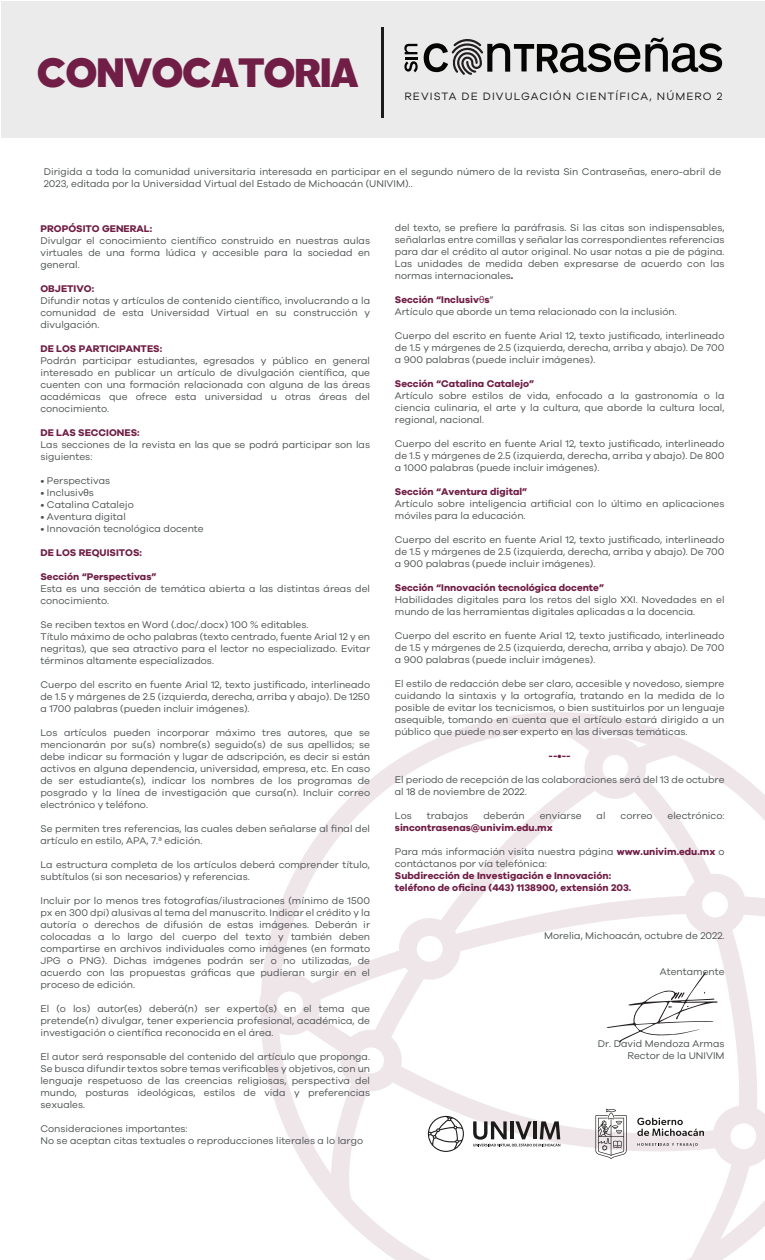
<style>
.page{position:relative;width:765px;height:1260px;background:#fff}
.page>*{position:absolute;margin:0;border:0;box-sizing:border-box;transform-origin:0 0}
.t1{font:900 36.62px "Tabarra";letter-spacing:-.01em;color:#701e45}
.t2{font:11px "Galano Grotesque";letter-spacing:.1em;color:#1b1b19}
.t3{font:10px/12px "Galano Grotesque";color:#4a5050;text-align:justify}
.t4{font:700 10px/12px "Galano Grotesque";color:#701e45}
.s1{font-family:"Myriad Pro"}
.s2{font-weight:700;color:#701e45}
.s3{font-family:"Myriad Pro";color:#701e45}
</style>
<div class="page">
<div style="left:1px;top:2px;width:764px;height:136px;background:#ebebec"></div>
<svg style="left:259px;top:712px;width:506px;height:548px"></svg>
<svg style="left:404px;top:44px;width:14px;height:28px"></svg>
<svg style="left:424px;top:38px;width:298px;height:37px"></svg>
<hr style="left:381px;top:27px;width:3px;height:91px;background:#1b1b19">
<svg style="left:606px;top:972px;width:112px;height:70px"></svg>
<svg style="left:637px;top:1118px;width:67px;height:18px"></svg>
<svg style="left:595px;top:1109px;width:32px;height:50px"></svg>
<svg style="left:638px;top:1143px;width:60px;height:4px"></svg>
<svg style="left:428px;top:1116px;width:36px;height:36px"></svg>
<svg style="left:473px;top:1121px;width:87px;height:25px"></svg>
<h1 class="t1" style="left:37px;top:49px;width:322px">CONVOCATORIA</h1>
<p class="t2" style="left:404px;top:90px;width:320px">REVISTA DE DIVULGACIÓN CIENTÍFICA, NÚMERO 2</p>
<p class="t3" style="left:44px;top:165px;width:679px">Dirigida a toda la comunidad universitaria interesada en participar en el segundo número de la revista Sin Contraseñas, enero-abril de<br>2023, editada por la Universidad Virtual del Estado de Michoacán (UNIVIM)..</p>
<p class="t4" style="left:40px;top:222px;width:113px">PROPÓSITO GENERAL:</p>
<p class="t3" style="left:40px;top:234px;width:331px">Divulgar el conocimiento científico construido en nuestras aulas virtuales de una forma lúdica y accesible para la sociedad en general.</p>
<p class="t4" style="left:40px;top:282px;width:55px">OBJETIVO:</p>
<p class="t3" style="left:40px;top:294px;width:331px">Difundir notas y artículos de contenido científico, involucrando a la comunidad de esta Universidad Virtual en su construcción y divulgación.</p>
<p class="t4" style="left:40px;top:342px;width:123px">DE LOS PARTICIPANTES:</p>
<p class="t3" style="left:40px;top:354px;width:331px">Podrán participar estudiantes, egresados y público en general interesado en publicar un artículo de divulgación científica, que cuenten con una formación relacionada con alguna de las áreas académicas que ofrece esta universidad u otras áreas del conocimiento.</p>
<p class="t4" style="left:40px;top:426px;width:101px">DE LAS SECCIONES:</p>
<p class="t3" style="left:40px;top:438px;width:331px">Las secciones de la revista en las que se podrá participar son las siguientes:</p>
<p class="t3" style="left:40px;top:474px;width:71px">• Perspectivas</p>
<p class="t3" style="left:40px;top:486px;width:55px">• Inclusiv<span class="s1">θ</span>s</p>
<p class="t3" style="left:40px;top:498px;width:95px">• Catalina Catalejo</p>
<p class="t3" style="left:40px;top:510px;width:87px">• Aventura digital</p>
<p class="t3" style="left:40px;top:522px;width:165px">• Innovación tecnológica docente</p>
<p class="t4" style="left:40px;top:546px;width:103px">DE LOS REQUISITOS:</p>
<p class="t4" style="left:40px;top:570px;width:118px">Sección “Perspectivas”</p>
<p class="t3" style="left:40px;top:582px;width:331px">Esta es una sección de temática abierta a las distintas áreas del conocimiento.</p>
<p class="t3" style="left:40px;top:618px;width:331px;text-align:left">Se reciben textos en Word (.doc/.docx) 100 % editables.<br>Título máximo de ocho palabras (texto centrado, fuente Arial 12 y en negritas), que sea atractivo para el lector no especializado. Evitar términos altamente especializados.</p>
<p class="t3" style="left:40px;top:678px;width:331px">Cuerpo del escrito en fuente Arial 12, texto justificado, interlineado de 1.5 y márgenes de 2.5 (izquierda, derecha, arriba y abajo). De 1250 a 1700 palabras (pueden incluir imágenes).</p>
<p class="t3" style="left:40px;top:726px;width:331px">Los artículos pueden incorporar máximo tres autores, que se mencionarán por su(s) nombre(s) seguido(s) de sus apellidos; se debe indicar su formación y lugar de adscripción, es decir si están activos en alguna dependencia, universidad, empresa, etc. En caso de ser estudiante(s), indicar los nombres de los programas de posgrado y la línea de investigación que cursa(n). Incluir correo electrónico y teléfono.</p>
<p class="t3" style="left:40px;top:822px;width:331px">Se permiten tres referencias, las cuales deben señalarse al final del artículo en estilo, APA, 7.ª edición.</p>
<p class="t3" style="left:40px;top:858px;width:331px">La estructura completa de los artículos deberá comprender título, subtítulos (si son necesarios) y referencias.</p>
<p class="t3" style="left:40px;top:894px;width:331px">Incluir por lo menos tres fotografías/ilustraciones (mínimo de 1500 px en 300 dpi) alusivas al tema del manuscrito. Indicar el crédito y la autoría o derechos de difusión de estas imágenes. Deberán ir colocadas a lo largo del cuerpo del texto y también deben compartirse en archivos individuales como imágenes (en formato JPG o PNG). Dichas imágenes podrán ser o no utilizadas, de acuerdo con las propuestas gráficas que pudieran surgir en el proceso de edición.</p>
<p class="t3" style="left:40px;top:1002px;width:331px">El (o los) autor(es) deberá(n) ser experto(s) en el tema que pretende(n) divulgar, tener experiencia profesional, académica, de investigación o científica reconocida en el área.</p>
<p class="t3" style="left:40px;top:1050px;width:331px">El autor será responsable del contenido del artículo que proponga.<br>Se busca difundir textos sobre temas verificables y objetivos, con un lenguaje respetuoso de las creencias religiosas, perspectiva del mundo, posturas ideológicas, estilos de vida y preferencias sexuales.</p>
<p class="t3" style="left:40px;top:1122px;width:324px">Consideraciones importantes:<br>No se aceptan citas textuales o reproducciones literales a lo largo</p>
<p class="t3" style="left:395px;top:221px;width:331px">del texto, se prefiere la paráfrasis. Si las citas son indispensables, señalarlas entre comillas y señalar las correspondientes referencias para dar el crédito al autor original. No usar notas a pie de página.<br>Las unidades de medida deben expresarse de acuerdo con las normas internacionales<span class="s2">.</span></p>
<p class="t3" style="left:395px;top:293px;width:283px"><span class="s2">Sección “Inclusiv</span><span class="s3">θ</span><span class="s2">s</span>”<br>Artículo que aborde un tema relacionado con la inclusión.</p>
<p class="t3" style="left:395px;top:329px;width:331px">Cuerpo del escrito en fuente Arial 12, texto justificado, interlineado de 1.5 y márgenes de 2.5 (izquierda, derecha, arriba y abajo). De 700 a 900 palabras (puede incluir imágenes).</p>
<p class="t4" style="left:395px;top:377px;width:141px">Sección “Catalina Catalejo”</p>
<p class="t3" style="left:395px;top:389px;width:331px">Artículo sobre estilos de vida, enfocado a la gastronomía o la ciencia culinaria, el arte y la cultura, que aborde la cultura local, regional, nacional.</p>
<p class="t3" style="left:395px;top:437px;width:331px">Cuerpo del escrito en fuente Arial 12, texto justificado, interlineado de 1.5 y márgenes de 2.5 (izquierda, derecha, arriba y abajo). De 800 a 1000 palabras (puede incluir imágenes).</p>
<p class="t4" style="left:395px;top:485px;width:134px">Sección “Aventura digital”</p>
<p class="t3" style="left:395px;top:497px;width:331px">Artículo sobre inteligencia artificial con lo último en aplicaciones móviles para la educación.</p>
<p class="t3" style="left:395px;top:533px;width:331px">Cuerpo del escrito en fuente Arial 12, texto justificado, interlineado de 1.5 y márgenes de 2.5 (izquierda, derecha, arriba y abajo). De 700 a 900 palabras (puede incluir imágenes).</p>
<p class="t4" style="left:395px;top:581px;width:211px">Sección “Innovación tecnológica docente”</p>
<p class="t3" style="left:395px;top:593px;width:331px">Habilidades digitales para los retos del siglo XXI. Novedades en el mundo de las herramientas digitales aplicadas a la docencia.</p>
<p class="t3" style="left:395px;top:629px;width:331px">Cuerpo del escrito en fuente Arial 12, texto justificado, interlineado de 1.5 y márgenes de 2.5 (izquierda, derecha, arriba y abajo). De 700 a 900 palabras (puede incluir imágenes).</p>
<p class="t3" style="left:395px;top:677px;width:331px">El estilo de redacción debe ser claro, accesible y novedoso, siempre cuidando la sintaxis y la ortografía, tratando en la medida de lo posible de evitar los tecnicismos, o bien sustituirlos por un lenguaje asequible, tomando en cuenta que el artículo estará dirigido a un público que puede no ser experto en las diversas temáticas.</p>
<p class="t4" style="left:549px;top:749px;width:24px">--•--</p>
<p class="t3" style="left:395px;top:773px;width:331px">El periodo de recepción de las colaboraciones será del 13 de octubre al 18 de noviembre de 2022.</p>
<p class="t3" style="left:395px;top:809px;width:19px">Los</p>
<p class="t3" style="left:427px;top:809px;width:43px">trabajos</p>
<p class="t3" style="left:483px;top:809px;width:43px">deberán</p>
<p class="t3" style="left:540px;top:809px;width:43px">enviarse</p>
<p class="t3" style="left:597px;top:809px;width:10px">al</p>
<p class="t3" style="left:621px;top:809px;width:33px">correo</p>
<p class="t3" style="left:668px;top:809px;width:58px">electrónico:</p>
<p class="t4" style="left:395px;top:821px;width:159px">sincontrasenas@univim.edu.mx</p>
<p class="t3" style="left:395px;top:845px;width:331px">Para más información visita nuestra página <span class="s2">www.univim.edu.mx</span> o contáctanos por vía telefónica:</p>
<p class="t4" style="left:395px;top:869px;width:238px">Subdirección de Investigación e Innovación: teléfono de oficina (443) 1138900, extensión 203.</p>
<p class="t3" style="left:544px;top:929px;width:182px">Morelia, Michoacán, octubre de 2022.</p>
<p class="t3" style="left:660px;top:965px;width:66px">Atentamente</p>
<p class="t3" style="left:598px;top:1037px;width:128px;text-align:right">Dr. David Mendoza Armas<br>Rector de la UNIVIM</p>
</div>
